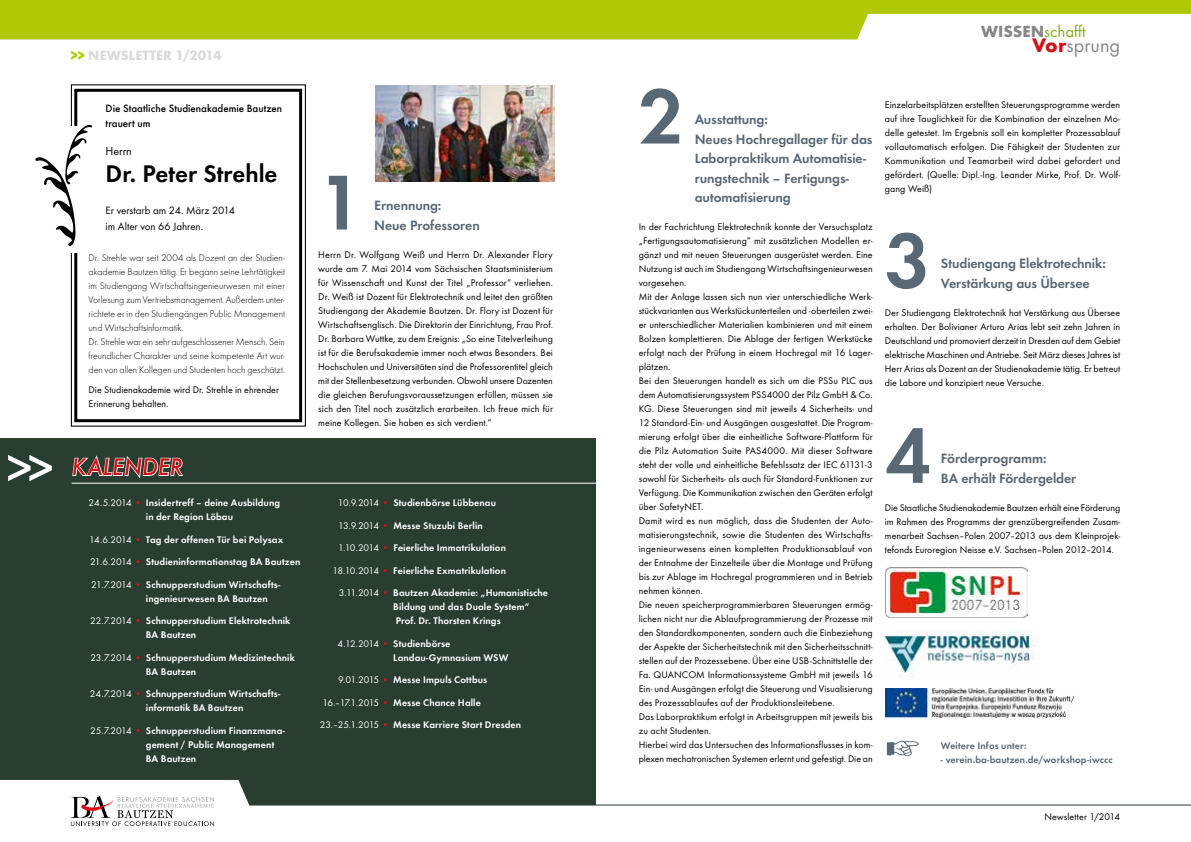
<style>
.page{position:relative;width:1191px;height:842px;background:#fff}
.page>*{position:absolute;margin:0;border:0;box-sizing:border-box;transform-origin:0 0}
.t1{font:600 80.6px "Function";color:#596875}
.t2{font:600 25px "Function";color:#000}
.t3{font:italic 500 25px "Function";color:#cd1316}
.t4{font:20.4px "Function";color:#878786}
.t5{font:16.8px "Function";color:#83ac1b}
.t6{font:600 14px/19.6px "Function";letter-spacing:-.01em;color:#596875}
.t7{font:700 14px "Function";letter-spacing:-.005em;color:#dadada}
.t8{font:12px "Function";color:#000}
.t9{font:500 11px/15.4px "Function";color:#000}
.t10{font:11px/15.4px "Function";letter-spacing:-.005em;color:#000}
.t11{font:10px/14px "Function";letter-spacing:.005em;color:#000;text-align:justify}
.t12{font:600 10px/14px "Function";letter-spacing:.01em;color:#fff}
.t13{font:300 10px/14px "Function";letter-spacing:-.005em;color:#000}
.t14{font:600 10px "Function";letter-spacing:.01em;color:#596875}
.s1{color:#afca05}
.s2{font-style:normal;font-size:51.8px;color:#fff}
.s3{font-weight:400}
.s4{font-weight:400;color:#cd1316}
.s5{font-weight:700;color:#878786}
.s6{font-weight:700;color:#cd1316}
</style>
<div class="page">
<svg style="left:70px;top:84px;width:236px;height:343px"></svg>
<svg style="left:887px;top:741px;width:31px;height:15px"></svg>
<div style="left:0;top:439px;width:595px;height:403px;background:#293e31"></div>
<svg style="left:72px;top:455px;width:111px;height:23px"></svg>
<hr style="left:72px;top:483px;width:524px;height:1px;background:#fff">
<svg style="left:73px;top:87px;width:231px;height:337px"></svg>
<div style="left:62px;top:126px;width:18px;height:126px;background:#fff"></div>
<img style="left:885px;top:688px;width:188px;height:29px">
<img style="left:885px;top:567px;width:142px;height:50px">
<img style="left:884px;top:630px;width:151px;height:47px">
<svg style="left:35px;top:125px;width:57px;height:121px"></svg>
<img style="left:375px;top:85px;width:179px;height:97px">
<svg style="left:0;top:0;width:1191px;height:40px"></svg>
<svg style="left:0;top:779px;width:1191px;height:63px"></svg>
<svg style="left:71px;top:796px;width:143px;height:30px"></svg>
<h3 class="t7" style="left:71px;top:47px;width:29px"><span class="s1">&gt;&gt;</span> NEWS</h3>
<h3 class="t7" style="left:129px;top:47px;width:94px">LETTER 1/2014</h3>
<p class="t9" style="left:106px;top:100px;width:178px">Die Staatliche Studienakademie Bautzen trauert um</p>
<p class="t8" style="left:106px;top:145px;width:28px">Herrn</p>
<h2 class="t2" style="left:106px;top:159px;width:173px">Dr. Peter Strehle</h2>
<p class="t10" style="left:106px;top:203px;width:131px">Er verstarb am 24. März 2014 im Alter von 66 Jahren.</p>
<p class="t13" style="left:89px;top:251px;width:198px">Dr. Strehle war seit 2004 als Dozent an der Studien&shy;akademie Bautzen tätig. Er begann seine Lehrtätigkeit im Studiengang Wirtschaftsingenieurwesen mit einer Vorlesung zum Vertriebsmanagement. Außerdem unter&shy;richtete er in den Studiengängen Public Management und Wirtschaftsinformatik.<br>Dr. Strehle war ein sehr aufgeschlossener Mensch. Sein freundlicher Charakter und seine kompetente Art wur&shy;den von allen Kollegen und Studenten hoch geschätzt.</p>
<p class="t11" style="left:89px;top:382px;width:192px">Die Studienakademie wird Dr. Strehle in ehrender<br>Erinnerung behalten.</p>
<h2 class="t3" style="left:6px;top:452px;width:178px"><span class="s2">&gt;&gt;</span> KALENDER</h2>
<p class="t12" style="left:146px;top:496px;width:136px;text-indent:-57px"><span class="s3">24.5.2014</span> <span class="s4">•</span> I nsidertreff – deine Ausbildung in der Region Löbau</p>
<p class="t12" style="left:89px;top:533px;width:195px"><span class="s3">14.6.2014</span> <span class="s4">•</span> Tag der offenen Tür bei Polysax</p>
<p class="t12" style="left:90px;top:555px;width:212px"><span class="s3">21.6.2014</span> <span class="s4">•</span> Studieninformationstag BA Bautzen</p>
<p class="t12" style="left:146px;top:578px;width:136px;text-indent:-55px"><span class="s3">21.7.2014</span> <span class="s4">•</span> Schnupperstudium Wirtschafts&shy;ingenieurwesen BA Bautzen</p>
<p class="t12" style="left:146px;top:614px;width:146px;text-indent:-56px"><span class="s3">22.7.2014</span> <span class="s4">•</span> Schnupperstudium Elektrotechnik<br>BA Bautzen</p>
<p class="t12" style="left:146px;top:651px;width:150px;text-indent:-56px"><span class="s3">23.7.2014</span> <span class="s4">•</span> Schnupperstudium Medizintechnik<br>BA Bautzen</p>
<p class="t12" style="left:146px;top:687px;width:136px;text-indent:-56px"><span class="s3">24.7.2014</span> <span class="s4">•</span> Schnupperstudium Wirtschafts&shy;informatik BA Bautzen</p>
<p class="t12" style="left:146px;top:724px;width:141px;text-indent:-56px"><span class="s3">25.7.2014</span> <span class="s4">•</span> Schnupperstudium Finanzmana&shy;gement / Public Management<br>BA Bautzen</p>
<h1 class="t1" style="left:318px;top:155px;width:47px">1</h1>
<h3 class="t6" style="left:364px;top:195px;width:118px">Ernennung:<br>N eue Professoren</h3>
<p class="t11" style="left:318px;top:247px;width:236px">Herrn Dr. Wolfgang Weiß und Herrn Dr. Alexander Flory wurde am 7. Mai 2014 vom Sächsischen Staatsministerium für Wissenschaft und Kunst der Titel „Professor“ verliehen.<br>Dr. Weiß ist Dozent für Elektrotechnik und leitet den größten Studiengang der Akademie Bautzen. Dr. Flory ist Dozent für Wirtschaftsenglisch. Die Direktorin der Einrichtung, Frau Prof.<br>Dr. Barbara Wuttke, zu dem Ereignis: „So eine Titelverleihung ist für die Berufsakademie immer noch etwas Besonders. Bei Hochschulen und Universitäten sind die Professorentitel gleich mit der Stellenbesetzung verbunden. Obwohl unsere Dozenten die gleichen Berufungsvoraussetzungen erfüllen, müssen sie sich den Titel noch zusätzlich erarbeiten. Ich freue mich für meine Kollegen. Sie haben es sich verdient.“</p>
<p class="t12" style="left:338px;top:496px;width:160px"><span class="s3">10.9.2014</span> <span class="s4">•</span> Studienbörse Lübbenau</p>
<p class="t12" style="left:338px;top:518px;width:146px"><span class="s3">13.9.2014</span> <span class="s4">•</span> Messe Stuzubi Berlin</p>
<p class="t12" style="left:338px;top:541px;width:169px"><span class="s3">1.10.2014</span> <span class="s4">•</span> Feierliche Immatrikulation</p>
<p class="t12" style="left:332px;top:563px;width:175px"><span class="s3">18.10.2014</span> <span class="s4">•</span> Feierliche Exmatrikulation</p>
<p class="t12" style="left:393px;top:586px;width:156px;text-indent:-54px"><span class="s3">3.11.2014</span> <span class="s4">•</span> Bautzen Akademie: „Humanistische<br>Bildung und das Duale System“<br>Prof. Dr. Thorsten Krings</p>
<p class="t12" style="left:393px;top:636px;width:117px;text-indent:-56px"><span class="s3">4.12.2014</span> <span class="s4">•</span> Studienbörse<br>Landau-Gymnasium WSW</p>
<p class="t12" style="left:338px;top:673px;width:150px"><span class="s3">9.01.2015</span> <span class="s4">•</span> Messe I mpuls Cottbus</p>
<p class="t12" style="left:322px;top:695px;width:160px"><span class="s3">16.–17.1.2015</span> <span class="s4">•</span> Messe Chance Halle</p>
<p class="t12" style="left:320px;top:718px;width:203px"><span class="s3">23.–25.1.2015</span> <span class="s4">•</span> Messe Karriere Start Dresden</p>
<h3 class="t5" style="left:981px;top:22px;width:106px"><span class="s5">WISSEN</span>schafft</h3>
<h3 class="t4" style="left:1032px;top:34px;width:90px"><span class="s6">VOR</span>sprung</h3>
<h1 class="t1" style="left:639px;top:69px;width:47px">2</h1>
<h3 class="t6" style="left:684px;top:109px;width:85px">Ausstattung:</h3>
<h3 class="t6" style="left:684px;top:129px;width:190px">Neues Hochregallager für das</h3>
<h3 class="t6" style="left:695px;top:149px;width:173px">Laborpraktikum Automatisie-</h3>
<h3 class="t6" style="left:695px;top:168px;width:156px">rungstechnik – Fertigungs-</h3>
<h3 class="t6" style="left:695px;top:188px;width:98px">automatisierung</h3>
<p class="t11" style="left:639px;top:220px;width:235px;text-align:left">In der Fachrichtung Elektrotechnik konnte der Versuchsplatz „Fertigungsautomatisierung“ mit zusätzlichen Modellen er&shy;gänzt und mit neuen Steuerungen ausgerüstet werden. Eine Nutzung ist auch im Studiengang Wirtschaftsingenieurwesen vorgesehen.<br>Mit der Anlage lassen sich nun vier unterschiedliche Werk&shy;stückvarianten aus Werkstückunterteilen und -oberteilen zwei&shy;er unterschiedlicher Materialien kombinieren und mit einem Bolzen komplettieren. Die Ablage der fertigen Werkstücke erfolgt nach der Prüfung in einem Hochregal mit 16 Lager&shy;plätzen.<br>Bei den Steuerungen handelt es sich um die PSSu PLC aus dem Automatisierungssystem PSS4000 der Pilz GmbH &amp; Co.<br>KG. Diese Steuerungen sind mit jeweils 4 Sicherheits- und 12 Standard-Ein- und Ausgängen ausgestattet. Die Program&shy;mierung erfolgt über die einheitliche Software-Plattform für die Pilz Automation Suite PAS4000. Mit dieser Software steht der volle und einheitliche Befehlssatz der IEC 61131-3 sowohl für Sicherheits- als auch für Standard-Funktionen zur Verfügung. Die Kommunikation zwischen den Geräten erfolgt über SafetyNET.<br>Damit wird es nun möglich, dass die Studenten der Auto&shy;matisierungstechnik, sowie die Studenten des Wirtschafts&shy;ingenieurwesens einen kompletten Produktionsablauf von der Entnahme der Einzelteile über die Montage und Prüfung bis zur Ablage im Hochregal programmieren und in Betrieb nehmen können.<br>Die neuen speicherprogrammierbaren Steuerungen ermög&shy;lichen nicht nur die Ablaufprogrammierung der Prozesse mit den Standardkomponenten, sondern auch die Einbeziehung der Aspekte der Sicherheitstechnik mit den Sicherheitsschnitt&shy;stellen auf der Prozessebene. Über eine USB-Schnittstelle der Fa. QUANCOM Informationssysteme GmbH mit jeweils 16<br>Ein- und Ausgängen erfolgt die Steuerung und Visualisierung des Prozessablaufes auf der Produktionsleitebene.<br>Das Laborpraktikum erfolgt in Arbeitsgruppen mit jeweils bis zu acht Studenten.<br>Hierbei wird das Untersuchen des Informationsflusses in kom&shy;plexen mechatronischen Systemen erlernt und gefestigt. Die an</p>
<p class="t11" style="left:885px;top:98px;width:237px">Einzelarbeitsplätzen erstellten Steuerungsprogramme werden auf ihre Tauglichkeit für die Kombination der einzelnen Mo&shy;delle getestet. Im Ergebnis soll ein kompletter Prozessablauf vollautomatisch erfolgen. Die Fähigkeit der Studenten zur Kommunikation und Teamarbeit wird dabei gefordert und gefördert. (Quelle: Dipl.-Ing. Leander Mirke, Prof. Dr. Wolf&shy;gang Weiß)</p>
<h1 class="t1" style="left:885px;top:213px;width:47px">3</h1>
<h3 class="t6" style="left:941px;top:254px;width:166px">Studiengang Elektrotechnik:<br>Verstärkung aus Übersee</h3>
<p class="t11" style="left:885px;top:305px;width:237px">Der Studiengang Elektrotechnik hat Verstärkung aus Übersee erhalten. Der Bolivianer Arturo Arias lebt seit zehn Jahren in Deutschland und promoviert derzeit in Dresden auf dem Gebiet elektrische Maschinen und Antriebe. Seit März dieses Jahres ist Herr Arias als Dozent an der Studienakademie tätig. Er betreut die Labore und konzipiert neue Versuche.</p>
<h1 class="t1" style="left:885px;top:408px;width:47px">4</h1>
<h3 class="t6" style="left:941px;top:449px;width:137px;text-indent:-11px">Förderprogramm:<br>BA erhält Fördergelder</h3>
<p class="t11" style="left:885px;top:501px;width:237px">Die Staatliche Studienakademie Bautzen erhält eine Förderung im Rahmen des Programms der grenzübergreifenden Zusam&shy;menarbeit Sachsen–Polen 2007–2013 aus dem Kleinprojek&shy;tefonds Euroregion Neisse e.V. Sachsen–Polen 2012–2014.</p>
<p class="t14" style="left:941px;top:740px;width:87px">Weitere Infos unter:</p>
<p class="t14" style="left:941px;top:754px;width:173px">- verein.ba-bautzen.de/workshop-iwccc</p>
<p class="t11" style="left:1044px;top:809px;width:77px">Newsletter 1/2014</p>
</div>
